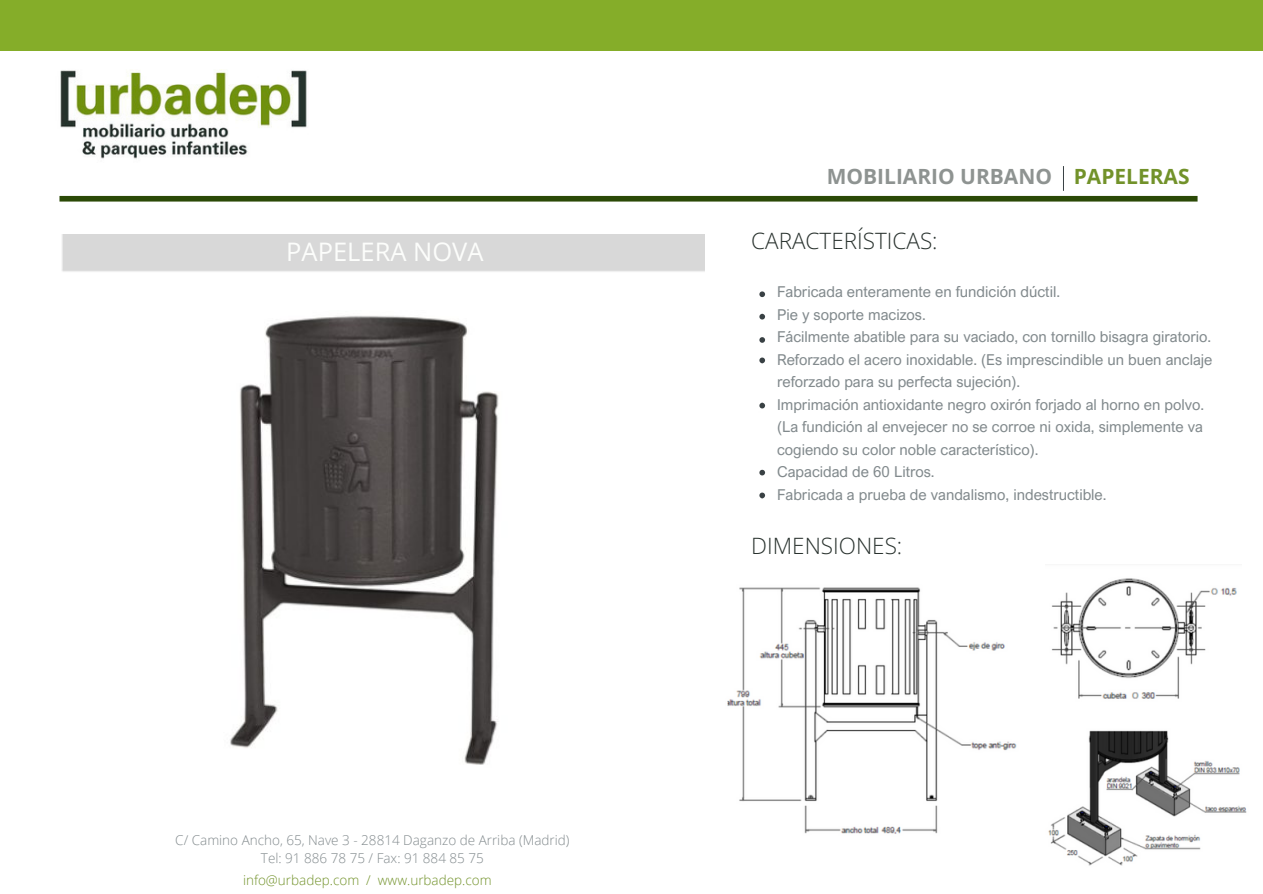
<style>
.page{position:relative;width:1263px;height:894px;background:#fff}
.page>*{position:absolute;margin:0;border:0;box-sizing:border-box;transform-origin:0 0}
.t1{font:25.5px "Open Sans";color:#fcfdfb}
.t2{font:300 22.5px "Open Sans";color:#29322e}
.t3{font:700 21px "Open Sans";color:#8e9391}
.t4{font:15px/22.5px "Arial Nova";color:#828a8d}
.t5{font:300 13.5px "Open Sans";color:#828a8d}
.t6{font:300 13.5px "Open Sans";color:#72922a}
.s1{color:#72922a}
</style>
<div class="page">
<div style="left:0;top:0;width:1263px;height:51px;background:#85ad29"></div>
<img style="left:60px;top:69px;width:247px;height:90px">
<svg style="left:759px;top:291px;width:6px;height:6px"></svg>
<svg style="left:759px;top:337px;width:6px;height:5px"></svg>
<svg style="left:1063px;top:166px;width:1px;height:25px"></svg>
<div style="left:59px;top:196px;width:1138px;height:5px;background:#2b4906"></div>
<svg style="left:759px;top:314px;width:6px;height:5px"></svg>
<svg style="left:759px;top:357px;width:6px;height:6px"></svg>
<svg style="left:759px;top:402px;width:6px;height:7px"></svg>
<svg style="left:759px;top:492px;width:6px;height:6px"></svg>
<svg style="left:759px;top:469px;width:6px;height:6px"></svg>
<img style="left:230px;top:315px;width:269px;height:450px">
<img style="left:727px;top:587px;width:290px;height:247px">
<img style="left:1051px;top:578px;width:186px;height:121px">
<img style="left:1048px;top:730px;width:199px;height:136px">
<p class="t1" style="left:286px;top:234px;width:199px">PAPELERA NOVA</p>
<p class="t5" style="left:175px;top:829px;width:396px">C/ Camino Ancho, 65, Nave 3 - 28814 Daganzo de Arriba (Madrid)</p>
<p class="t5" style="left:261px;top:847px;width:224px">Tel: 91 886 78 75 / Fax: 91 884 85 75</p>
<p class="t6" style="left:243px;top:869px;width:250px">info@urbadep.com / www.urbadep.com</p>
<p class="t3" style="left:827px;top:162px;width:364px">MOBILIARIO URBANO <span class="s1">PAPELERAS</span></p>
<p class="t2" style="left:751px;top:224px;width:188px">CARACTERÍSTICAS:</p>
<p class="t4" style="left:777px;top:280px;width:285px">Fabricada enteramente en fundición dúctil.</p>
<p class="t4" style="left:777px;top:303px;width:150px">Pie y soporte macizos.</p>
<p class="t4" style="left:777px;top:325px;width:436px">Fácilmente abatible para su vaciado, con tornillo bisagra giratorio.</p>
<p class="t4" style="left:777px;top:348px;width:437px">Reforzado el acero inoxidable. (Es imprescindible un buen anclaje reforzado para su perfecta sujeción).</p>
<p class="t4" style="left:777px;top:393px;width:429px;text-align:justify">Imprimación antioxidante negro oxirón forjado al horno en polvo. (La fundición al envejecer no se corroe ni oxida, simplemente va cogiendo su color noble característico).</p>
<p class="t4" style="left:777px;top:460px;width:159px">Capacidad de 60 Litros.</p>
<p class="t4" style="left:777px;top:483px;width:331px">Fabricada a prueba de vandalismo, indestructible.</p>
<p class="t2" style="left:751px;top:530px;width:152px">DIMENSIONES:</p>
</div>
